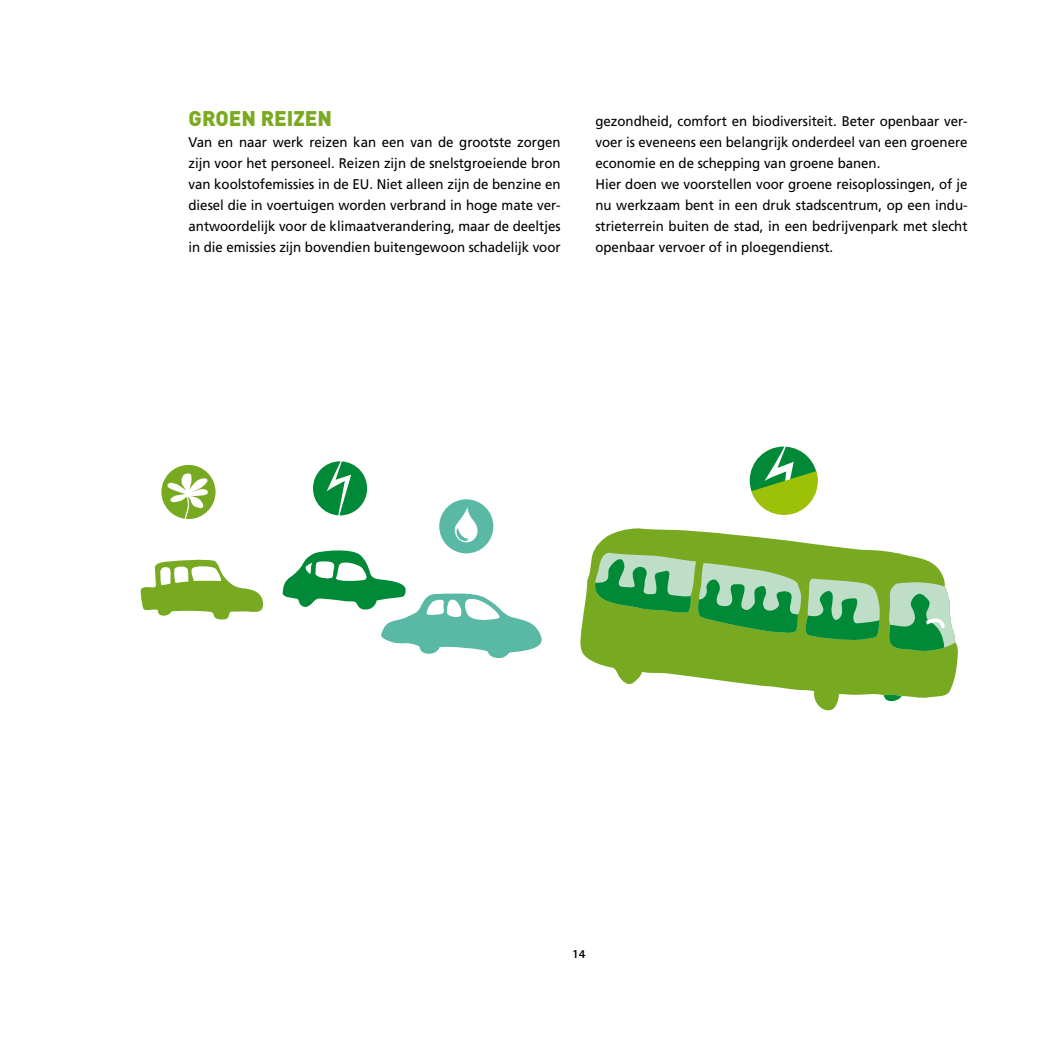
<style>
.page{position:relative;width:1042px;height:1042px;background:#fff}
.page>*{position:absolute;margin:0;border:0;box-sizing:border-box;transform-origin:0 0}
.t1{font:900 21px "DIN";color:#7baa20}
.t2{font:14px/21px "Frutiger LT Std";color:#000;text-align:justify;scale:.95 1}
.t3{font:800 12.25px "Rotis Sans Serif";color:#000}
</style>
<div class="page">
<svg style="left:141px;top:559px;width:122px;height:60px"></svg>
<svg style="left:283px;top:461px;width:259px;height:197px"></svg>
<svg style="left:161px;top:465px;width:55px;height:54px"></svg>
<svg style="left:750px;top:446px;width:68px;height:69px"></svg>
<svg style="left:580px;top:528px;width:378px;height:183px;fill:#78aa21"></svg>
<svg style="left:884px;top:693px;width:17px;height:11px"></svg>
<svg style="left:593px;top:552px;width:287px;height:90px;background:#6aaf55"></svg>
<svg style="left:887px;top:581px;width:68px;height:71px;background:#78bc85"></svg>
<h1 class="t1" style="left:189px;top:104px;width:145px">GROEN REIZEN</h1>
<p class="t2" style="left:189px;top:132px;width:393px">Van en naar werk reizen kan een van de grootste zorgen zijn voor het personeel. Reizen zijn de snelstgroeiende bron van koolstofemissies in de EU. Niet alleen zijn de benzine en diesel die in voertuigen worden verbrand in hoge mate ver&shy;antwoordelijk voor de klimaatverandering, maar de deeltjes in die emissies zijn bovendien buitengewoon schadelijk voor</p>
<p class="t2" style="left:595px;top:111px;width:393px;text-align:left">gezondheid, comfort en biodiversiteit. Beter openbaar ver&shy;voer is eveneens een belangrijk onderdeel van een groenere economie en de schepping van groene banen.<br>Hier doen we voorstellen voor groene reisoplossingen, of je nu werkzaam bent in een druk stadscentrum, op een indu&shy;strieterrein buiten de stad, in een bedrijvenpark met slecht openbaar vervoer of in ploegendienst.</p>
<p class="t3" style="left:572px;top:945px;width:15px">14</p>
</div>
